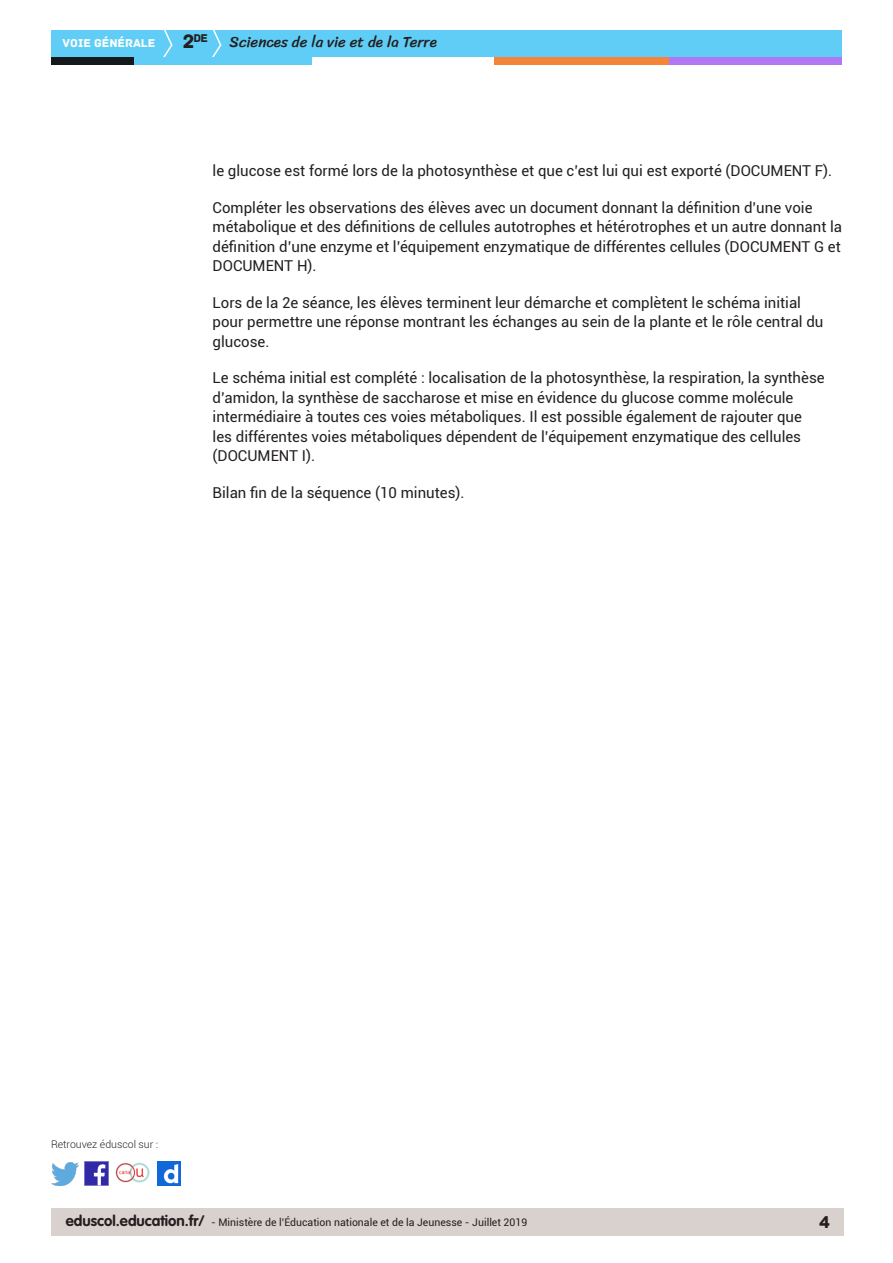
<style>
.page{position:relative;width:893px;height:1263px;background:#fff}
.page>*{position:absolute;margin:0;border:0;box-sizing:border-box;transform-origin:0 0}
.t1{font:18px "Archive";color:#231f20}
.Texte_courant{font:15px/19.5px "Roboto";color:#231f20}
.t2{font:15px "Sriracha";color:#231f20}
.t3{font:12px "Archive";color:#fff}
.t4{font:11.85px "Archive";color:#231f20}
.t5{font:10.5px "Roboto";color:#231f20}
.t6{font:300 10.5px "Roboto";color:#231f20}
.s1{font-size:20.4px}
.s2{font-family:"VAG Rounded Std";font-weight:700;font-size:15px}
</style>
<div class="page">
<div style="left:51px;top:1209px;width:792px;height:27px;background:#d8d1ce"></div>
<img style="left:85px;top:1162px;width:23px;height:23px">
<img style="left:51px;top:1163px;width:28px;height:22px">
<img style="left:158px;top:1162px;width:22px;height:23px">
<img style="left:115px;top:1162px;width:35px;height:21px">
<div style="left:51px;top:30px;width:791px;height:27px;background:#5fcdf5"></div>
<svg style="left:163px;top:30px;width:10px;height:27px"></svg>
<svg style="left:212px;top:30px;width:10px;height:27px"></svg>
<div style="left:133px;top:57px;width:179px;height:8px;background:#5fcdf5"></div>
<div style="left:51px;top:57px;width:82px;height:8px;background:#141a1c"></div>
<div style="left:667px;top:57px;width:175px;height:8px;background:#b078f2"></div>
<div style="left:494px;top:57px;width:175px;height:8px;background:#f48437"></div>
<p class="t4" style="left:183px;top:31px;width:27px"><span class="s1">2</span>de</p>
<p class="t3" style="left:63px;top:36px;width:94px">VOIE GÉNÉRALE</p>
<p class="t2" style="left:230px;top:33px;width:209px">Sciences de la vie et de la Terre</p>
<p class="Texte_courant" style="left:213px;top:160px;width:621px">le glucose est formé lors de la photosynthèse et que c’est lui qui est exporté (DOCUMENT F).</p>
<p class="Texte_courant" style="left:213px;top:197px;width:631px">Compléter les observations des élèves avec un document donnant la définition d’une voie métabolique et des définitions de cellules autotrophes et hétérotrophes et un autre donnant la définition d’une enzyme et l’équipement enzymatique de différentes cellules (DOCUMENT G et DOCUMENT H).</p>
<p class="Texte_courant" style="left:213px;top:292px;width:612px">Lors de la 2e séance, les élèves terminent leur démarche et complètent le schéma initial pour permettre une réponse montrant les échanges au sein de la plante et le rôle central du glucose.</p>
<p class="Texte_courant" style="left:213px;top:367px;width:614px">Le schéma initial est complété : localisation de la photosynthèse, la respiration, la synthèse d’amidon, la synthèse de saccharose et mise en évidence du glucose comme molécule intermédiaire à toutes ces voies métaboliques. Il est possible également de rajouter que les différentes voies métaboliques dépendent de l’équipement enzymatique des cellules (DOCUMENT I).</p>
<p class="Texte_courant" style="left:213px;top:482px;width:253px">Bilan fin de la séquence (10 minutes).</p>
<p class="t6" style="left:51px;top:1137px;width:109px">Retrouvez éduscol sur :</p>
<p class="t5" style="left:66px;top:1215px;width:463px"><span class="s2">eduscol.education.fr/</span> - Ministère de l’Éducation nationale et de la Jeunesse - Juillet 2019</p>
<p class="t1" style="left:819px;top:1211px;width:13px">4</p>
</div>
